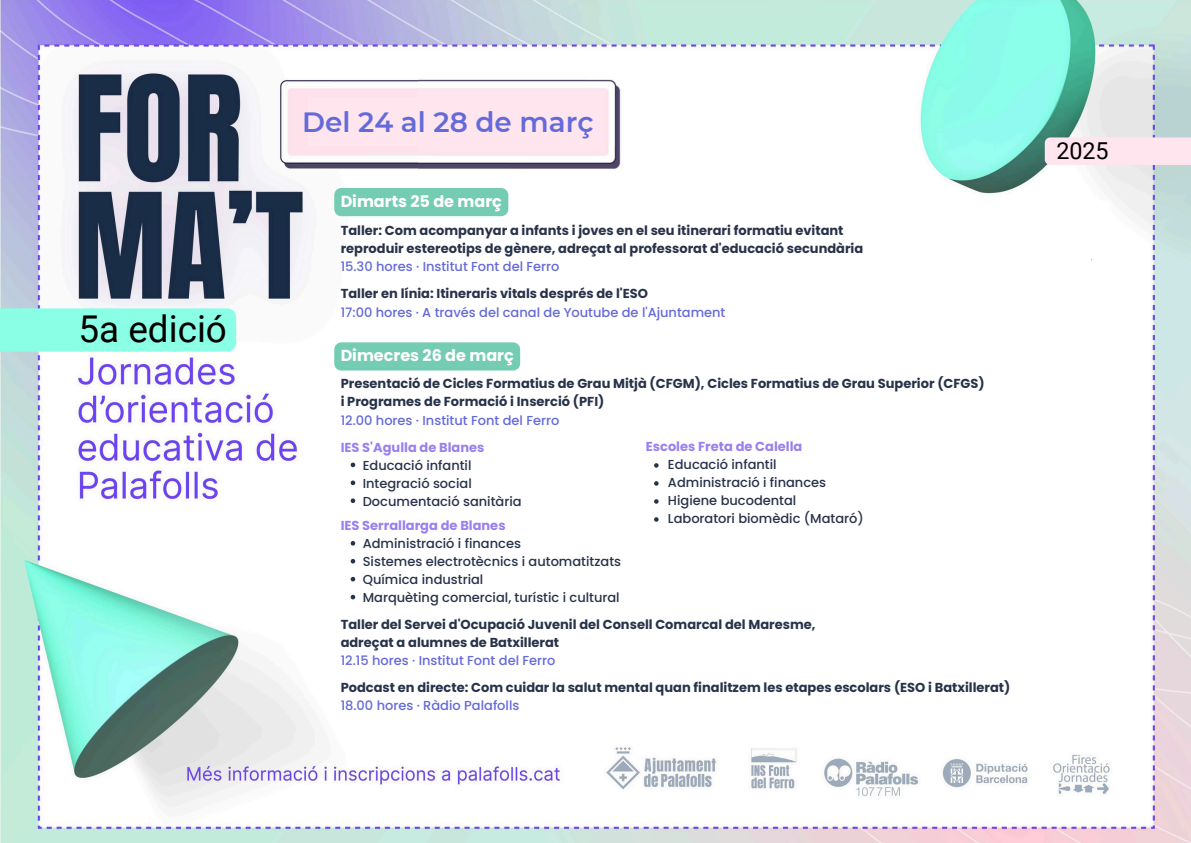
<style>
.page{position:relative;width:1191px;height:843px;background:#fff}
.page>*{position:absolute;margin:0;border:0;box-sizing:border-box;transform-origin:0 0}
.t1{font:36.9px "Roboto";color:#000}
.t2{font:600 27.8px "Montserrat";color:#646ada}
.t3{font:23.3px "Roboto";color:#000}
.t4{font:700 16px "Poppins";color:#fff}
.t5{font:700 13px/18.1px "Poppins";color:#28334a}
.t6{font:500 13px "Poppins";color:#28334a}
.t7{font:500 13px/18.1px "Poppins";color:#646ada}
.t8{font:700 13px "Poppins";color:#9a80ef}
.s1{font-weight:500;color:#646ada}
.s2{font-weight:700;color:#28334a}
</style>
<div class="page">
<img style="left:0;top:0;width:1190px;height:842px">
<div style="left:355px;top:200px;width:735px;height:529px;background:#fff"></div>
<div style="left:1047px;top:296px;width:87px;height:405px;background:#fff"></div>
<div style="left:73px;top:515px;width:135px;height:49px;background:#fff"></div>
<div style="left:683px;top:68px;width:209px;height:95px;background:#fff"></div>
<img style="left:418px;top:76px;width:221px;height:97px">
<div style="left:309px;top:97px;width:294px;height:49px;background:#fee5ee"></div>
<div style="left:0;top:308px;width:236px;height:43px;background:#8bffe5"></div>
<div style="left:1044px;top:137px;width:146px;height:28px;background:#fee5ee"></div>
<div style="left:334px;top:342px;width:186px;height:28px;background:#74cdb3;border-radius:7px"></div>
<svg style="left:350px;top:462px;width:5px;height:5px"></svg>
<svg style="left:350px;top:480px;width:5px;height:5px"></svg>
<svg style="left:350px;top:498px;width:5px;height:5px"></svg>
<svg style="left:350px;top:541px;width:5px;height:4px"></svg>
<svg style="left:350px;top:558px;width:5px;height:5px"></svg>
<svg style="left:350px;top:576px;width:5px;height:5px"></svg>
<svg style="left:350px;top:594px;width:5px;height:5px"></svg>
<svg style="left:654px;top:463px;width:4px;height:4px"></svg>
<svg style="left:654px;top:481px;width:4px;height:4px"></svg>
<svg style="left:654px;top:499px;width:4px;height:4px"></svg>
<svg style="left:654px;top:517px;width:4px;height:4px"></svg>
<div style="left:334px;top:188px;width:174px;height:28px;background:#74cdb3;border-radius:7px"></div>
<h1 class="t1" style="left:78px;top:308px;width:150px">5a edició</h1>
<h2 class="t2" style="left:302px;top:105px;width:293px">Del 24 al 28 de març</h2>
<h5 class="t4" style="left:340px;top:190px;width:163px">Dimarts 25 de març</h5>
<h3 class="t5" style="left:340px;top:221px;width:524px">Taller: Com acompanyar a infants i joves en el seu itinerari formatiu evitant reproduir estereotips de gènere, adreçat al professorat d'educació secundària<br><span class="s1">15.30 hores · Institut Font del Ferro</span></h3>
<h4 class="t7" style="left:340px;top:285px;width:386px"><span class="s2">Taller en línia: Itineraris vitals després de l'ESO<br></span>17:00 hores · A través del canal de Youtube de l'Ajuntament</h4>
<h5 class="t4" style="left:340px;top:344px;width:174px">Dimecres 26 de març</h5>
<p class="t5" style="left:340px;top:375px;width:645px">Presentació de Cicles Formatius de Grau Mitjà (CFGM), Cicles Formatius de Grau Superior (CFGS) i Programes de Formació i Inserció (PFI)<br><span class="s1">12.00 hores · Institut Font del Ferro</span></p>
<p class="t8" style="left:340px;top:438px;width:145px">IES S'Agulla de Blanes</p>
<p class="t6" style="left:363px;top:456px;width:110px">Educació infantil</p>
<p class="t6" style="left:363px;top:474px;width:110px">Integració social</p>
<h5 class="t6" style="left:363px;top:491px;width:160px">Documentació sanitària</h5>
<h5 class="t8" style="left:340px;top:516px;width:166px">IES Serrallarga de Blanes</h5>
<h4 class="t6" style="left:363px;top:534px;width:160px">Administració i finances</h4>
<h5 class="t6" style="left:363px;top:552px;width:260px">Sistemes electrotècnics i automatitzats</h5>
<h5 class="t6" style="left:363px;top:570px;width:122px">Química industrial</h5>
<p class="t6" style="left:363px;top:588px;width:258px">Marquèting comercial, turístic i cultural</p>
<p class="t8" style="left:645px;top:437px;width:158px">Escoles Freta de Calella</p>
<p class="t6" style="left:668px;top:455px;width:110px">Educació infantil</p>
<h5 class="t6" style="left:668px;top:473px;width:160px">Administració i finances</h5>
<p class="t6" style="left:668px;top:491px;width:130px">Higiene bucodental</p>
<p class="t6" style="left:668px;top:509px;width:197px">Laboratori biomèdic (Mataró)</p>
<p class="t5" style="left:340px;top:614px;width:476px">Taller del Servei d'Ocupació Juvenil del Consell Comarcal del Maresme, adreçat a alumnes de Batxillerat<br><span class="s1">12.15 hores · Institut Font del Ferro</span></p>
<p class="t5" style="left:340px;top:678px;width:671px">Podcast en directe: Com cuidar la salut mental quan finalitzem les etapes escolars (ESO i Batxillerat)<br><span class="s1">18.00 hores · Ràdio Palafolls</span></p>
<p class="t3" style="left:1056px;top:137px;width:54px">2025</p>
</div>
